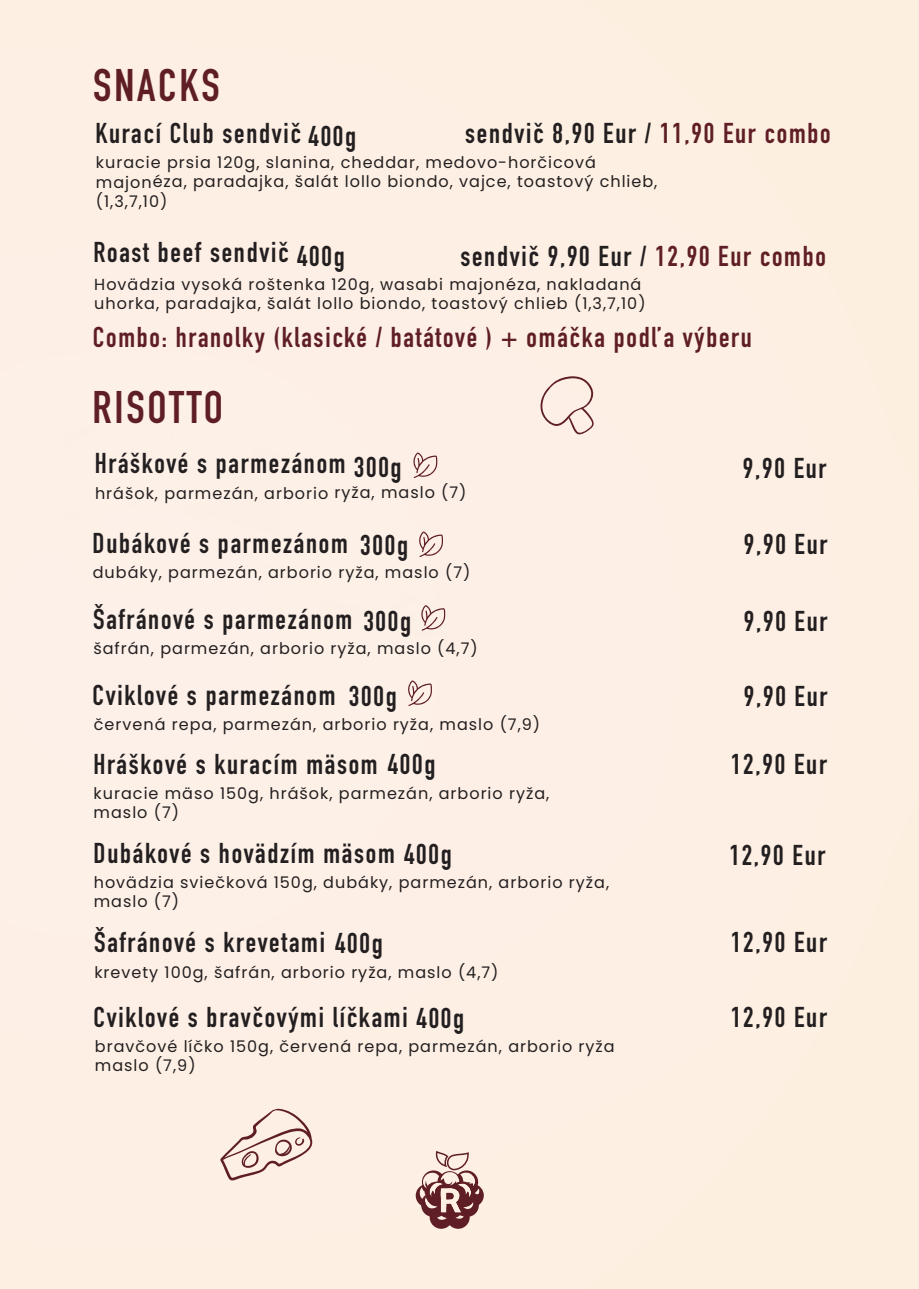
<style>
.page{position:relative;width:919px;height:1289px;background:#fff}
.page>*{position:absolute;margin:0;border:0;box-sizing:border-box;transform-origin:0 0}
.t1{font:700 45px "DIN Condensed";letter-spacing:.06em;color:#5f1e25}
.t2{font:700 28.2px "DIN Condensed";letter-spacing:.06em;color:#231f20}
.t3{font:700 28.2px "DIN Condensed";letter-spacing:.06em;color:#5f1e25}
.t4{font:16.05px/19.2px "Poppins";letter-spacing:.06em;color:#231f20}
.s1{color:#5f1e25}
</style>
<div class="page">
<div style="left:0;top:0;width:918px;height:1288px;background:#fdefe4"></div>
<svg style="left:220px;top:1108px;width:264px;height:121px"></svg>
<h1 class="t1" style="left:93px;top:55px;width:128px">SNACKS</h1>
<h2 class="t2" style="left:96px;top:114px;width:207px">Kurací Club sendvič</h2>
<p class="t4" style="left:96px;top:153px;width:563px">kuracie prsia 120g, slanina, cheddar, medovo-horčicová majonéza, paradajka, šalát lollo biondo, vajce, toastový chlieb, (1,3,7,10)</p>
<h2 class="t2" style="left:465px;top:114px;width:367px">sendvič 8,90 Eur / <span class="s1">11,90 Eur combo</span></h2>
<h2 class="t2" style="left:308px;top:117px;width:49px">400g</h2>
<h2 class="t2" style="left:93px;top:233px;width:197px">Roast beef sendvič</h2>
<p class="t4" style="left:94px;top:275px;width:552px">Hovädzia vysoká roštenka 120g, wasabi majonéza, nakladaná uhorka, paradajka, šalát lollo biondo, toastový chlieb (1,3,7,10)</p>
<h2 class="t2" style="left:460px;top:237px;width:367px">sendvič 9,90 Eur / <span class="s1">12,90 Eur combo</span></h2>
<h2 class="t2" style="left:297px;top:237px;width:49px">400g</h2>
<h2 class="t3" style="left:93px;top:318px;width:660px">Combo: hranolky (klasické / batátové ) + omáčka podľa výberu</h2>
<h1 class="t1" style="left:92px;top:377px;width:132px">RISOTTO</h1>
<h2 class="t2" style="left:95px;top:444px;width:252px">Hráškové s parmezánom</h2>
<p class="t4" style="left:95px;top:483px;width:373px">hrášok, parmezán, arborio ryža, maslo (7)</p>
<h2 class="t2" style="left:354px;top:448px;width:49px">300g</h2>
<h2 class="t2" style="left:93px;top:524px;width:257px">Dubákové s parmezánom</h2>
<p class="t4" style="left:93px;top:563px;width:379px">dubáky, parmezán, arborio ryža, maslo (7)</p>
<h2 class="t2" style="left:360px;top:526px;width:49px">300g</h2>
<h2 class="t2" style="left:93px;top:600px;width:261px">Šafránové s parmezánom</h2>
<p class="t4" style="left:93px;top:639px;width:386px">šafrán, parmezán, arborio ryža, maslo (4,7)</p>
<h2 class="t2" style="left:363px;top:602px;width:49px">300g</h2>
<h2 class="t2" style="left:92px;top:676px;width:244px">Cviklové s parmezánom</h2>
<p class="t4" style="left:94px;top:715px;width:448px">červená repa, parmezán, arborio ryža, maslo (7,9)</p>
<h2 class="t2" style="left:349px;top:676px;width:49px">300g</h2>
<h2 class="t2" style="left:93px;top:744px;width:343px">Hráškové s kuracím mäsom 400g</h2>
<p class="t4" style="left:94px;top:783px;width:457px">kuracie mäso 150g, hrášok, parmezán, arborio ryža, maslo (7)</p>
<h2 class="t2" style="left:94px;top:833px;width:360px">Dubákové s hovädzím mäsom 400g</h2>
<p class="t4" style="left:94px;top:872px;width:517px">hovädzia sviečková 150g, dubáky, parmezán, arborio ryža, maslo (7)</p>
<h2 class="t2" style="left:94px;top:923px;width:290px">Šafránové s krevetami 400g</h2>
<p class="t4" style="left:94px;top:962px;width:405px">krevety 100g, šafrán, arborio ryža, maslo (4,7)</p>
<h2 class="t2" style="left:93px;top:998px;width:372px">Cviklové s bravčovými líčkami 400g</h2>
<p class="t4" style="left:95px;top:1036px;width:521px">bravčové líčko 150g, červená repa, parmezán, arborio ryža maslo (7,9)</p>
<h2 class="t2" style="left:742px;top:449px;width:85px">9,90 Eur</h2>
<h2 class="t2" style="left:743px;top:525px;width:85px">9,90 Eur</h2>
<h2 class="t2" style="left:743px;top:602px;width:85px">9,90 Eur</h2>
<h2 class="t2" style="left:743px;top:676px;width:85px">9,90 Eur</h2>
<h2 class="t2" style="left:730px;top:744px;width:97px">12,90 Eur</h2>
<h2 class="t2" style="left:729px;top:836px;width:97px">12,90 Eur</h2>
<h2 class="t2" style="left:730px;top:923px;width:97px">12,90 Eur</h2>
<h2 class="t2" style="left:730px;top:998px;width:97px">12,90 Eur</h2>
</div>
